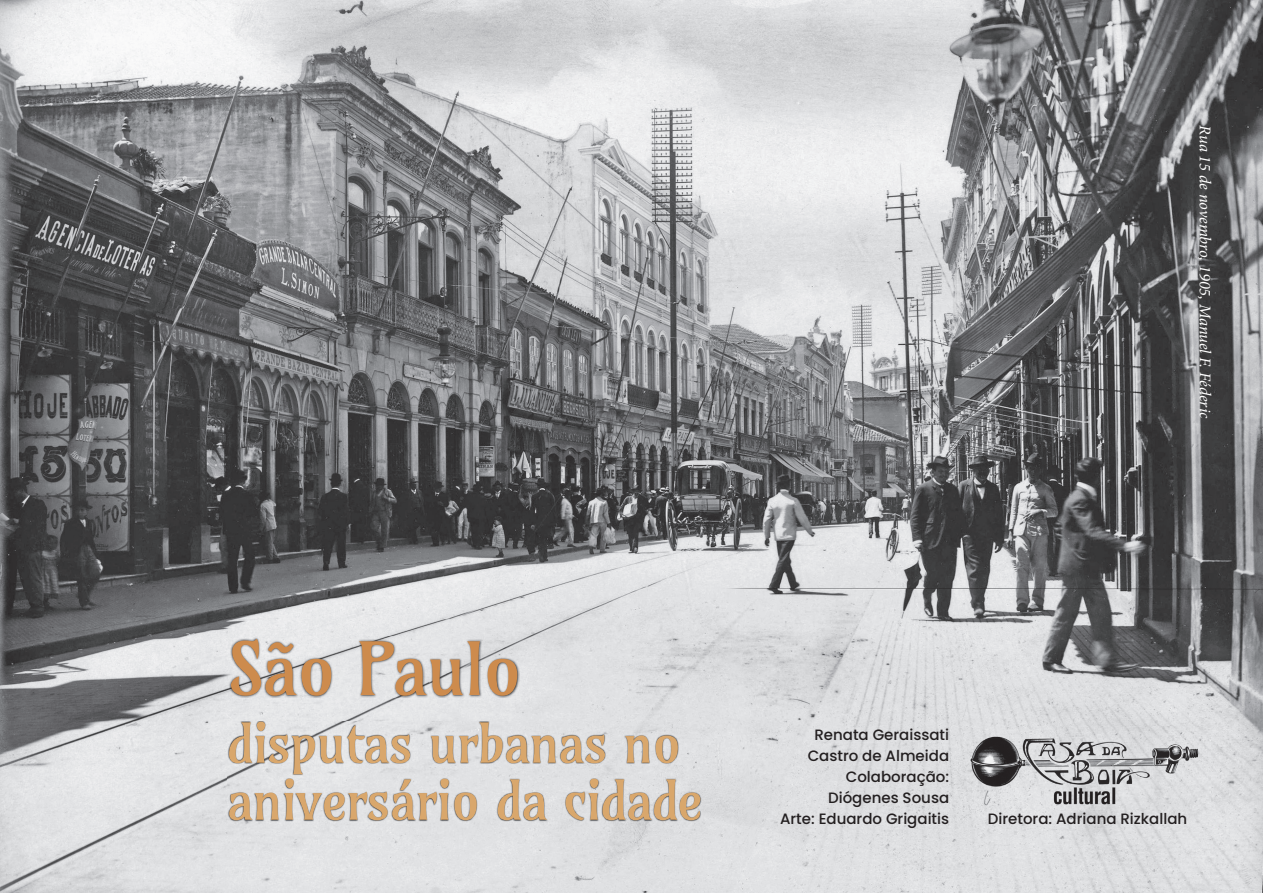
<style>
.page{position:relative;width:1263px;height:893px;background:#fff}
.page>*{position:absolute;margin:0;border:0;box-sizing:border-box;transform-origin:0 0}
.t1{font:72px "Amarante";letter-spacing:-.02em;color:#cd8b4d}
.t2{font:54px/57px "Amarante";letter-spacing:-.02em;color:#d9a76c}
.t3{font:italic 16.5px "Minion Pro";letter-spacing:-.005em;color:#fff}
.t4{font:500 15px/21px "Poppins";color:#231f20;text-align:right}
</style>
<div class="page">
<img style="left:0;top:0;width:1263px;height:893px">
<div style="left:778px;top:726px;width:173px;height:104px;background:#dddee0"></div>
<img style="left:228px;top:636px;width:292px;height:62px">
<img style="left:228px;top:721px;width:473px;height:100px">
<img style="left:963px;top:727px;width:247px;height:82px">
<p class="t3" style="left:1216px;top:125px;width:295px;rotate:90deg">Rua 15 de novembro, 1905, Manuel F. Féderic</p>
<h1 class="t1" style="left:227px;top:624px;width:296px">São Paulo</h1>
<h2 class="t2" style="left:227px;top:715px;width:477px">disputas urbanas no aniversário da cidade</h2>
<p class="t4" style="left:780px;top:724px;width:171px">Renata Geraissati<br>Castro de Almeida<br>Colaboração:<br>Diógenes Sousa<br>Arte: Eduardo Grigaitis</p>
<p class="t4" style="left:988px;top:808px;width:201px">Diretora: Adriana Rizkallah</p>
</div>
